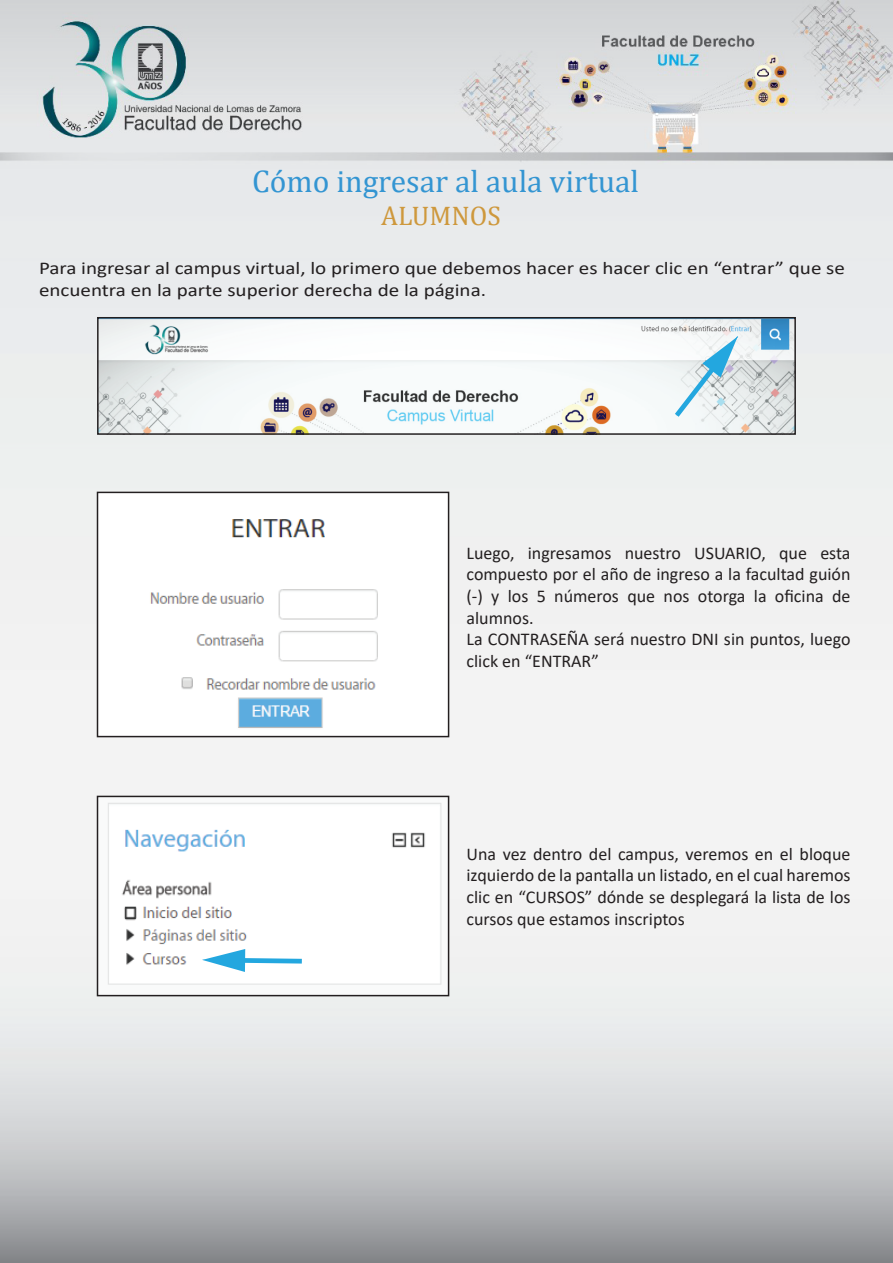
<style>
.page{position:relative;width:893px;height:1263px;background:#fff}
.page>*{position:absolute;margin:0;border:0;box-sizing:border-box;transform-origin:0 0}
.t1{font:31.5px "Cambria";color:#3395d2}
.t2{font:27px "Cambria";color:#ce983c}
.t3{font:18px/21.6px "Calibri";color:#231f20}
.t4{font:18px/21.6px "Calibri";color:#231f20;scale:1.17 1}
</style>
<div class="page">
<img style="left:0;top:0;width:893px;height:1263px">
<img style="left:100px;top:320px;width:693px;height:112px">
<img style="left:100px;top:495px;width:346px;height:239px">
<img style="left:100px;top:799px;width:346px;height:194px">
<div style="left:97px;top:317px;width:699px;height:118px;border:2px solid #231f20"></div>
<div style="left:97px;top:492px;width:352px;height:245px;border:2px solid #231f20"></div>
<div style="left:97px;top:796px;width:352px;height:200px;border:2px solid #231f20"></div>
<svg style="left:675px;top:336px;width:63px;height:81px"></svg>
<svg style="left:202px;top:949px;width:100px;height:23px"></svg>
<h1 class="t1" style="left:252px;top:163px;width:389px">Cómo ingresar al aula virtual</h1>
<h2 class="t2" style="left:381px;top:200px;width:121px">ALUMNOS</h2>
<p class="t4" style="left:39px;top:257px;width:690px">Para ingresar al campus virtual, lo primero que debemos hacer es hacer clic en “entrar” que se encuentra en la parte superior derecha de la página.</p>
<p class="t3" style="left:466px;top:541px;width:386px">Luego, ingresamos nuestro USUARIO, que esta compuesto por el año de ingreso a la facultad guión (-) y los 5 números que nos otorga la oficina de alumnos.<br>La CONTRASEÑA será nuestro DNI sin puntos, luego click en “ENTRAR”</p>
<p class="t3" style="left:466px;top:842px;width:386px;text-align:justify">Una vez dentro del campus, veremos en el bloque izquierdo de la pantalla un listado, en el cual haremos clic en “CURSOS” dónde se desplegará la lista de los cursos que estamos inscriptos</p>
</div>
